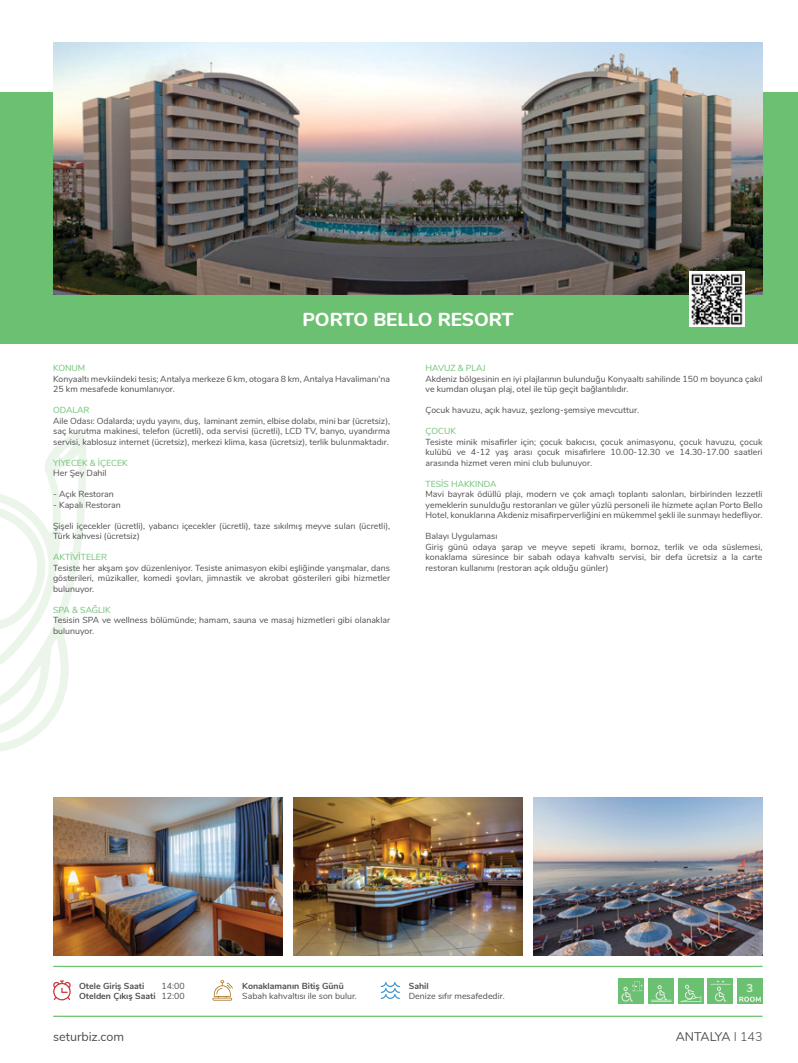
<style>
.page{position:relative;width:798px;height:1063px;background:#fff}
.page>*{position:absolute;margin:0;border:0;box-sizing:border-box;transform-origin:0 0}
.t1{font:800 18.75px "Nunito";color:#fff}
.t2{font:12.5px "Nunito";color:#4d4d4f}
.t3{font:12.5px "Nunito";letter-spacing:-.04em;color:#4d4d4f}
.t4{font:700 11.25px "Nunito";color:#fff}
.t5{font:8.75px/10.5px "Nunito";color:#4d4d4f}
.t6{font:8.75px "Nunito";color:#6cc071}
.t7{font:700 8.75px/10.5px "Nunito";color:#4d4d4f;text-align:right}
.s1{font-weight:400}
.s2{font-weight:300}
</style>
<div class="page">
<svg style="left:0;top:433px;width:87px;height:319px"></svg>
<div style="left:0;top:92px;width:797px;height:252px;background:#6cc071"></div>
<img style="left:53px;top:43px;width:709px;height:251px">
<hr style="left:53px;top:966px;width:709px;height:1px;background:#6cc071">
<svg style="left:53px;top:980px;width:18px;height:20px"></svg>
<svg style="left:212px;top:980px;width:21px;height:21px"></svg>
<svg style="left:380px;top:982px;width:20px;height:17px"></svg>
<hr style="left:53px;top:1016px;width:709px;height:1px;background:#6cc071">
<img style="left:293px;top:798px;width:229px;height:158px">
<img style="left:533px;top:798px;width:229px;height:158px">
<img style="left:53px;top:798px;width:229px;height:158px">
<img style="left:689px;top:272px;width:55px;height:55px">
<div style="left:736px;top:979px;width:26px;height:25px;background:#6cc071"></div>
<div style="left:707px;top:979px;width:25px;height:25px;background:#6cc071"></div>
<div style="left:618px;top:979px;width:26px;height:25px;background:#6cc071"></div>
<div style="left:648px;top:979px;width:25px;height:25px;background:#6cc071"></div>
<div style="left:677px;top:979px;width:26px;height:25px;background:#6cc071"></div>
<svg style="left:621px;top:981px;width:21px;height:21px"></svg>
<svg style="left:651px;top:985px;width:20px;height:17px"></svg>
<svg style="left:680px;top:985px;width:21px;height:17px"></svg>
<svg style="left:710px;top:981px;width:20px;height:20px"></svg>
<svg style="left:739px;top:997px;width:21px;height:5px"></svg>
<h1 class="t1" style="left:302px;top:306px;width:212px">PORTO BELLO RESORT</h1>
<p class="t6" style="left:53px;top:362px;width:34px">KONUM</p>
<p class="t5" style="left:53px;top:373px;width:338px">Konyaaltı mevkiindeki tesis; Antalya merkeze 6 km, otogara 8 km, Antalya Havalimanı'na<br>25 km mesafede konumlanıyor.</p>
<p class="t6" style="left:53px;top:404px;width:38px">ODALAR</p>
<p class="t5" style="left:53px;top:415px;width:338px;text-align:justify">Aile Odası: Odalarda; uydu yayını, duş, laminant zemin, elbise dolabı, mini bar (ücretsiz), saç kurutma makinesi, telefon (ücretli), oda servisi (ücretli), LCD TV, banyo, uyandırma servisi, kablosuz internet (ücretsiz), merkezi klima, kasa (ücretsiz), terlik bulunmaktadır.</p>
<p class="t6" style="left:53px;top:456px;width:76px">YİYECEK &amp; İÇECEK</p>
<p class="t5" style="left:53px;top:467px;width:55px">Her Şey Dahil</p>
<p class="t5" style="left:53px;top:488px;width:62px">- Açık Restoran</p>
<p class="t5" style="left:53px;top:499px;width:69px">- Kapalı Restoran</p>
<p class="t5" style="left:53px;top:520px;width:338px">Şişeli içecekler (ücretli), yabancı içecekler (ücretli), taze sıkılmış meyve suları (ücretli),<br>Türk kahvesi (ücretsiz)</p>
<p class="t6" style="left:53px;top:551px;width:55px">AKTİVİTELER</p>
<p class="t5" style="left:53px;top:562px;width:338px;text-align:justify">Tesiste her akşam şov düzenleniyor. Tesiste animasyon ekibi eşliğinde yarışmalar, dans gösterileri, müzikaller, komedi şovları, jimnastik ve akrobat gösterileri gibi hizmetler bulunuyor.</p>
<p class="t6" style="left:53px;top:603px;width:59px">SPA &amp; SAĞLIK</p>
<p class="t5" style="left:53px;top:614px;width:338px">Tesisin SPA ve wellness bölümünde; hamam, sauna ve masaj hizmetleri gibi olanaklar bulunuyor.</p>
<p class="t6" style="left:425px;top:362px;width:61px">HAVUZ &amp; PLAJ</p>
<p class="t5" style="left:425px;top:373px;width:338px">Akdeniz bölgesinin en iyi plajlarının bulunduğu Konyaaltı sahilinde 150 m boyunca çakıl ve kumdan oluşan plaj, otel ile tüp geçit bağlantılıdır.</p>
<p class="t5" style="left:425px;top:404px;width:215px">Çocuk havuzu, açık havuz, şezlong-şemsiye mevcuttur.</p>
<p class="t6" style="left:425px;top:425px;width:32px">ÇOCUK</p>
<p class="t5" style="left:425px;top:436px;width:338px;text-align:justify">Tesiste minik misafirler için; çocuk bakıcısı, çocuk animasyonu, çocuk havuzu, çocuk kulübü ve 4-12 yaş arası çocuk misafirlere 10.00-12.30 ve 14.30-17.00 saatleri arasında hizmet veren mini club bulunuyor.</p>
<p class="t6" style="left:425px;top:477px;width:72px">TESİS HAKKINDA</p>
<p class="t5" style="left:425px;top:488px;width:338px;text-align:justify">Mavi bayrak ödüllü plajı, modern ve çok amaçlı toplantı salonları, birbirinden lezzetli yemeklerin sunulduğu restoranları ve güler yüzlü personeli ile hizmete açılan Porto Bello Hotel, konuklarına Akdeniz misafirperverliğini en mükemmel şekli ile sunmayı hedefliyor.</p>
<p class="t5" style="left:425px;top:530px;width:338px">Balayı Uygulaması<br>Giriş günü odaya şarap ve meyve sepeti ikramı, bornoz, terlik ve oda süslemesi, konaklama süresince bir sabah odaya kahvaltı servisi, bir defa ücretsiz a la carte restoran kullanımı (restoran açık olduğu günler)</p>
<p class="t7" style="left:79px;top:980px;width:67px">Otele Giriş Saati</p>
<p class="t7" style="left:79px;top:980px;width:107px"><span class="s1">14:00<br></span>Otelden Çıkış Saati <span class="s1">12:00</span></p>
<p class="t7" style="left:242px;top:980px;width:103px">Konaklamanın Bitiş Günü</p>
<p class="t5" style="left:242px;top:990px;width:116px">Sabah kahvaltısı ile son bulur.</p>
<p class="t7" style="left:408px;top:980px;width:21px">Sahil</p>
<p class="t5" style="left:408px;top:990px;width:97px">Denize sıfır mesafededir.</p>
<p class="t4" style="left:746px;top:979px;width:8px">3</p>
<h2 class="t2" style="left:53px;top:1028px;width:72px">seturbiz.com</h2>
<h2 class="t3" style="left:675px;top:1028px;width:88px">ANTALYA <span class="s2">I 143</span></h2>
</div>
